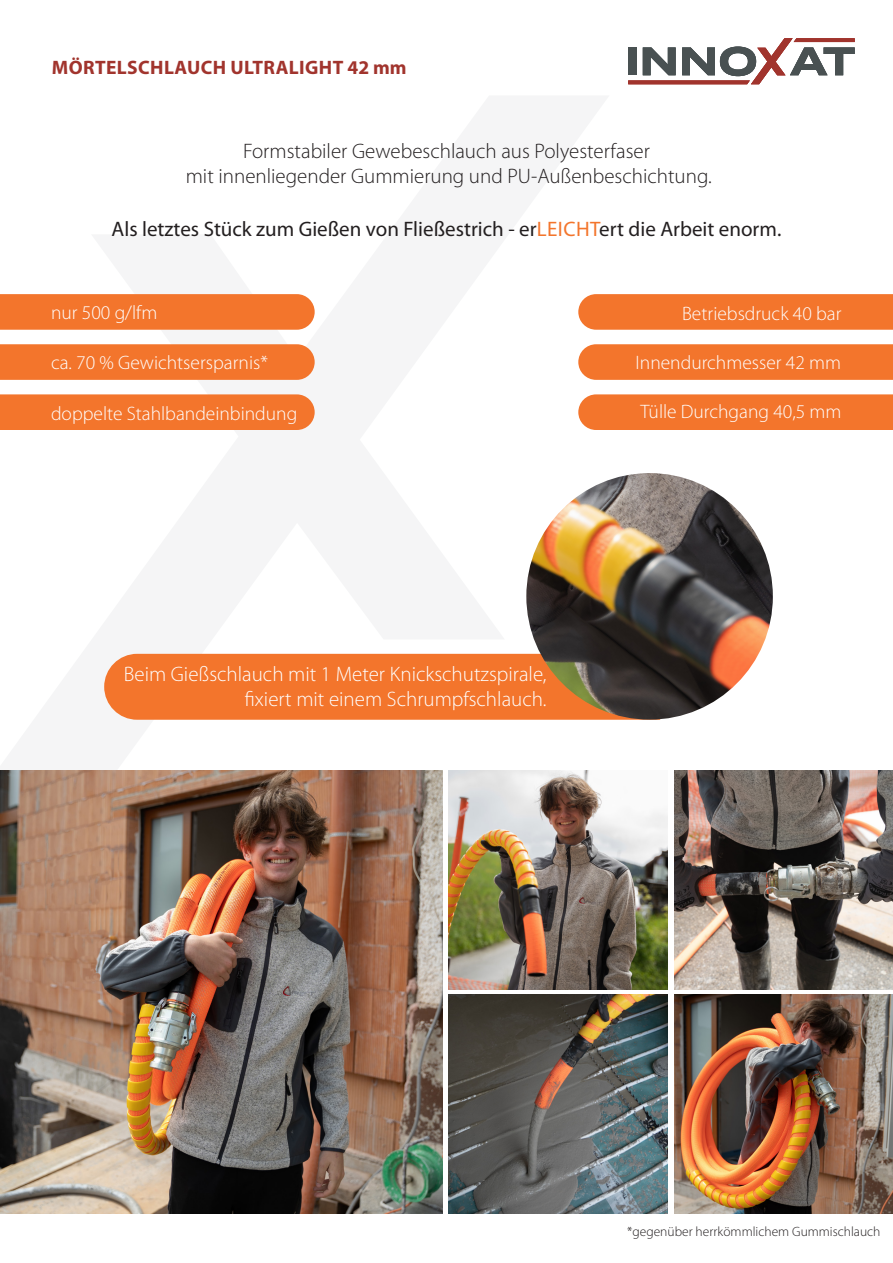
<style>
.page{position:relative;width:893px;height:1263px;background:#fff}
.page>*{position:absolute;margin:0;border:0;box-sizing:border-box;transform-origin:0 0}
.t1{font:300 21px/25.2px "Myriad Pro";color:#231f20;text-align:center}
.t2{font:300 21px/25.2px "Myriad Pro";color:#fff;text-align:right}
.t3{font:21px "Myriad Pro";color:#231f20}
.t4{font:300 19.5px "Myriad Pro";color:#fff}
.t5{font:700 19.5px "Myriad Pro";letter-spacing:.02em;color:#a1342d}
.t6{font:300 13.5px "Myriad Pro";color:#231f20}
.s1{color:#f3752c}
</style>
<div class="page">
<div style="left:578px;top:294px;width:315px;height:36px;background:#f3752c"></div>
<div style="left:578px;top:344px;width:315px;height:36px;background:#f3752c"></div>
<div style="left:578px;top:394px;width:315px;height:36px;background:#f3752c"></div>
<div style="left:0;top:394px;width:315px;height:36px;background:#f3752c"></div>
<div style="left:0;top:344px;width:315px;height:36px;background:#f3752c"></div>
<div style="left:0;top:294px;width:315px;height:36px;background:#f3752c"></div>
<img style="left:449px;top:771px;width:219px;height:219px">
<img style="left:674px;top:771px;width:219px;height:219px">
<img style="left:449px;top:994px;width:219px;height:219px">
<img style="left:674px;top:994px;width:219px;height:219px">
<img style="left:0;top:771px;width:442px;height:442px">
<div style="left:104px;top:654px;width:534px;height:66px;background:#f3752c"></div>
<img style="left:526px;top:473px;width:247px;height:247px;border-radius:123px">
<svg style="left:628px;top:38px;width:227px;height:46px"></svg>
<p class="t5" style="left:52px;top:55px;width:356px">MÖRTELSCHLAUCH ULTRALIGHT 42 mm</p>
<p class="t1" style="left:186px;top:139px;width:527px">Formstabiler Gewebeschlauch aus Polyesterfaser<br>mit innenliegender Gummierung und PU-Außenbeschichtung.</p>
<p class="t3" style="left:112px;top:217px;width:671px">Als letztes Stück zum Gießen von Fließestrich - er<span class="s1">LEICHT</span>ert die Arbeit enorm.</p>
<p class="t4" style="left:51px;top:302px;width:108px">nur 500 g/lfm</p>
<p class="t4" style="left:51px;top:352px;width:218px">ca. 70 % Gewichtsersparnis*</p>
<p class="t4" style="left:51px;top:402px;width:248px">doppelte Stahlbandeinbindung</p>
<p class="t4" style="left:682px;top:303px;width:161px">Betriebsdruck 40 bar</p>
<p class="t4" style="left:635px;top:352px;width:207px">Innendurchmesser 42 mm</p>
<p class="t4" style="left:640px;top:400px;width:203px">Tülle Durchgang 40,5 mm</p>
<p class="t2" style="left:124px;top:662px;width:424px">Beim Gießschlauch mit 1 Meter Knickschutzspirale, fixiert mit einem Schrumpfschlauch.</p>
<p class="t6" style="left:627px;top:1224px;width:255px">*gegenüber herrkömmlichem Gummischlauch</p>
</div>
